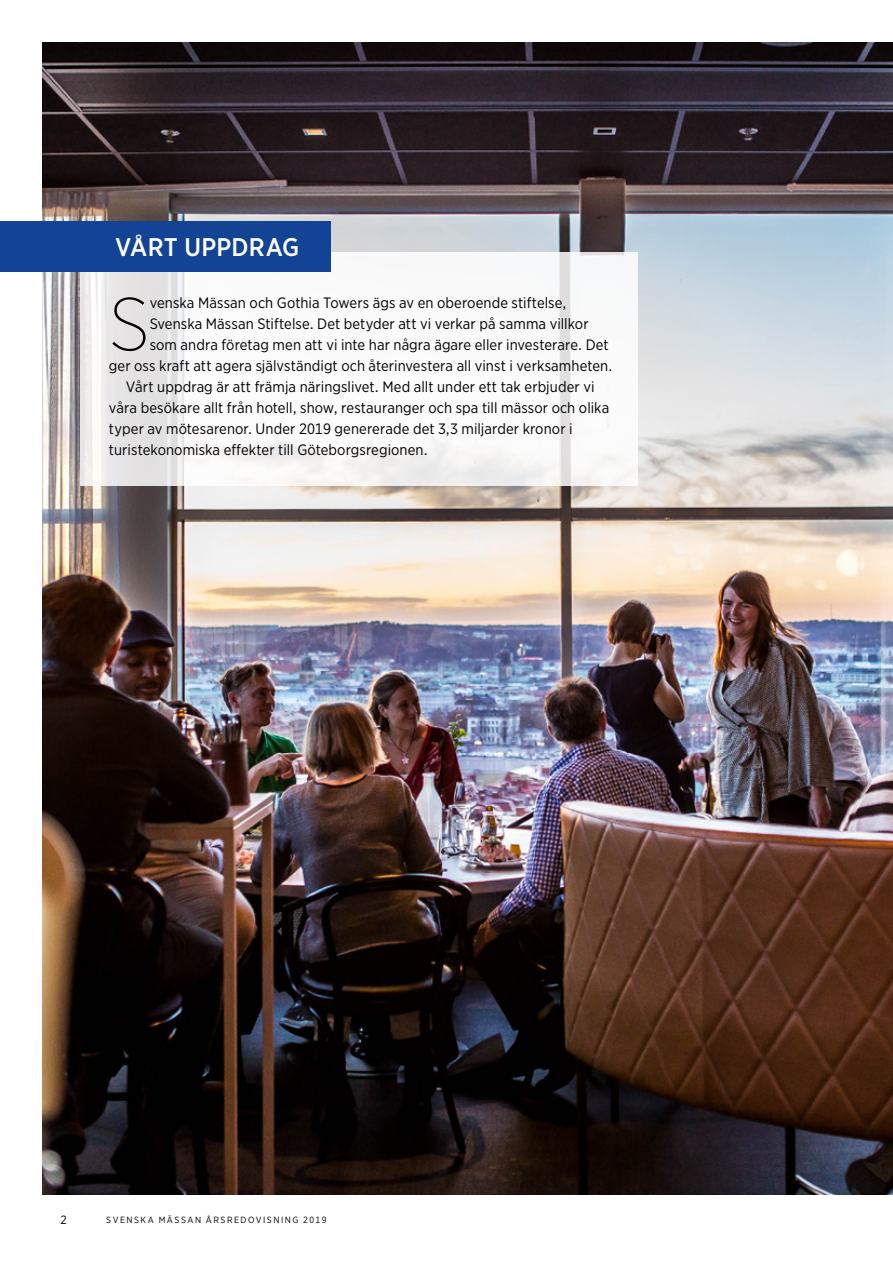
<style>
.page{position:relative;width:893px;height:1263px;background:#fff}
.page>*{position:absolute;margin:0;border:0;box-sizing:border-box;transform-origin:0 0}
.t1{font:200 75px "Gotham Narrow";color:#000}
.t2{font:500 25.5px "Gotham Narrow";letter-spacing:.01em;color:#fff}
.t3{font:15px "Gotham Narrow";letter-spacing:.005em;color:#000}
.t4{font:12px "Gotham Narrow";color:#000}
.t5{font:9px "Gotham Narrow";letter-spacing:.17em;color:#000}
</style>
<div class="page">
<img style="left:43px;top:43px;width:850px;height:1152px">
<svg style="left:81px;top:252px;width:557px;height:234px"></svg>
<div style="left:0;top:221px;width:330px;height:51px;background:#134395"></div>
<h2 class="t2" style="left:115px;top:231px;width:186px">VÅRT UPPDRAG</h2>
<h1 class="t1" style="left:109px;top:279px;width:42px">S</h1>
<p class="t3" style="left:150px;top:294px;width:418px">venska Mässan och Gothia Towers ägs av en oberoende stiftelse,</p>
<p class="t3" style="left:150px;top:315px;width:440px">Svenska Mässan Stiftelse. Det betyder att vi verkar på samma villkor</p>
<p class="t3" style="left:150px;top:336px;width:460px">som andra företag men att vi inte har några ägare eller investerare. Det</p>
<p class="t3" style="left:109px;top:357px;width:505px">ger oss kraft att agera självständigt och återinvestera all vinst i verksamheten.</p>
<p class="t3" style="left:126px;top:378px;width:470px">Vårt uppdrag är att främja näringslivet. Med allt under ett tak erbjuder vi</p>
<p class="t3" style="left:109px;top:399px;width:502px">våra besökare allt från hotell, show, restauranger och spa till mässor och olika</p>
<p class="t3" style="left:109px;top:420px;width:465px">typer av mötesarenor. Under 2019 genererade det 3,3 miljarder kronor i</p>
<p class="t3" style="left:109px;top:441px;width:320px">turistekonomiska effekter till Göteborgsregionen.</p>
<p class="t4" style="left:61px;top:1212px;width:8px">2</p>
<p class="t5" style="left:106px;top:1215px;width:222px">SVENSKA MÄSSAN ÅRSREDOVISNING 2019</p>
</div>
